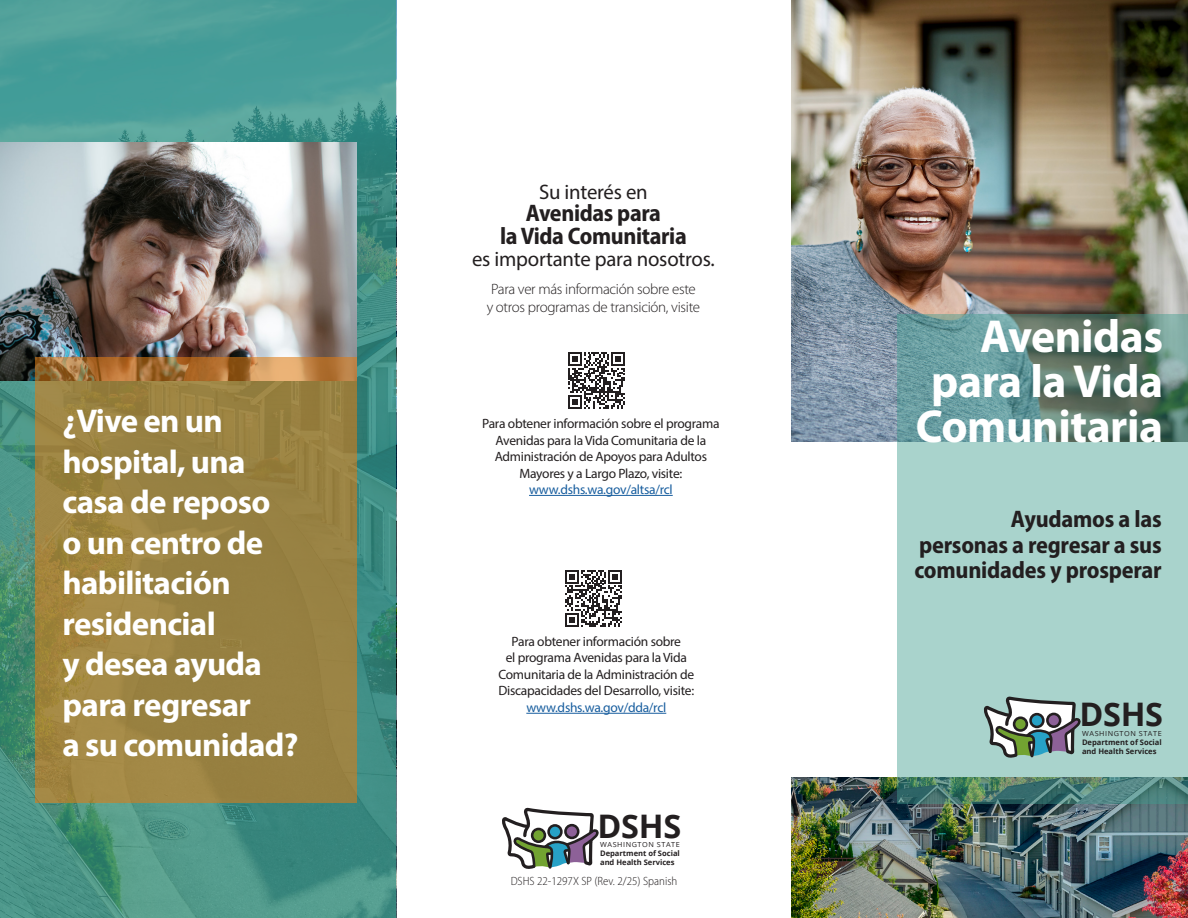
<style>
.page{position:relative;width:1188px;height:918px;background:#fff}
.page>*{position:absolute;margin:0;border:0;box-sizing:border-box;transform-origin:0 0}
.t1{font:700 46.5px/45px "Myriad Pro";letter-spacing:-.01em;color:#fff;text-align:right}
.t2{font:700 33px/40.5px "Myriad Pro";letter-spacing:-.02em;color:#fff}
.t3{font:700 32.4px "Open Sans";letter-spacing:-.01em;color:#231f20}
.t4{font:700 semi-condensed 24px/25.5px "Myriad Pro";letter-spacing:-.01em;color:#231f20;text-align:center}
.t5{font:21px "Myriad Pro";letter-spacing:-.01em;color:#231f20}
.t6{font:300 15px/18px "Myriad Pro";letter-spacing:-.02em;color:#231f20}
.t7{font:13.5px/16.5px "Myriad Pro";letter-spacing:-.02em;color:#231f20;text-align:center}
.t8{font:300 semi-condensed 12px "Myriad Pro";color:#231f20}
.t9{font:700 7.65px/8.9px "Open Sans";color:#231f20}
.t10{font:6.9px "Open Sans";letter-spacing:.07em;color:#231f20;scale:1.05 1}
.s1{color:#175d9e}
</style>
<div class="page">
<img style="left:791px;top:777px;width:397px;height:141px">
<img style="left:791px;top:0;width:397px;height:442px">
<svg style="left:0;top:0;width:396px;height:918px"></svg>
<hr style="left:529px;top:495px;width:144px;height:1px;background:#175d9e">
<svg style="left:568px;top:352px;width:57px;height:57px"></svg>
<hr style="left:526px;top:713px;width:140px;height:1px;background:#175d9e">
<img style="left:0;top:143px;width:357px;height:237px">
<svg style="left:35px;top:358px;width:321px;height:445px;fill:#988141"></svg>
<svg style="left:897px;top:314px;width:291px;height:490px;fill:#a9d3cc"></svg>
<img style="left:982px;top:665px;width:99px;height:210px">
<svg style="left:502px;top:807px;width:97px;height:62px"></svg>
<svg style="left:565px;top:570px;width:57px;height:57px"></svg>
<p class="t2" style="left:63px;top:400px;width:238px">¿Vive en un hospital, una casa de reposo<br>o un centro de habilitación residencial<br>y desea ayuda para regresar<br>a su comunidad?</p>
<p class="t5" style="left:539px;top:179px;width:110px">Su interés en</p>
<p class="t4" style="left:500px;top:202px;width:188px;line-height:22.5px">Avenidas para<br>la Vida Comunitaria</p>
<p class="t5" style="left:472px;top:246px;width:244px">es importante para nosotros.</p>
<p class="t6" style="left:487px;top:280px;width:215px">Para ver más información sobre este y otros programas de transición, visite</p>
<p class="t7" style="left:482px;top:415px;width:239px">Para obtener información sobre el programa Avenidas para la Vida Comunitaria de la Administración de Apoyos para Adultos Mayores y a Largo Plazo, visite: <span class="s1">www.dshs.wa.gov/altsa/rcl</span></p>
<p class="t7" style="left:498px;top:633px;width:197px">Para obtener información sobre<br>el programa Avenidas para la Vida Comunitaria de la Administración de Discapacidades del Desarrollo, visite: <span class="s1">www.dshs.wa.gov/dda/rcl</span></p>
<p class="t3" style="left:598px;top:803px;width:85px">DSHS</p>
<p class="t10" style="left:600px;top:840px;width:77px">WASHINGTON STATE</p>
<p class="t9" style="left:600px;top:849px;width:81px">Department of Social and Health Services</p>
<p class="t8" style="left:511px;top:874px;width:168px">DSHS 22-1297X SP (Rev. 2/25) Spanish</p>
<p class="t1" style="left:916px;top:312px;width:249px">Avenidas para la Vida<br>Comunitaria</p>
<p class="t4" style="left:914px;top:507px;width:249px;text-align:justify;text-indent:96px">Ayudamos a las personas a regresar a sus comunidades y prosperar</p>
<p class="t3" style="left:1080px;top:692px;width:85px">DSHS</p>
<p class="t10" style="left:1082px;top:729px;width:77px">WASHINGTON STATE</p>
<p class="t9" style="left:1082px;top:737px;width:81px">Department of Social and Health Services</p>
</div>
